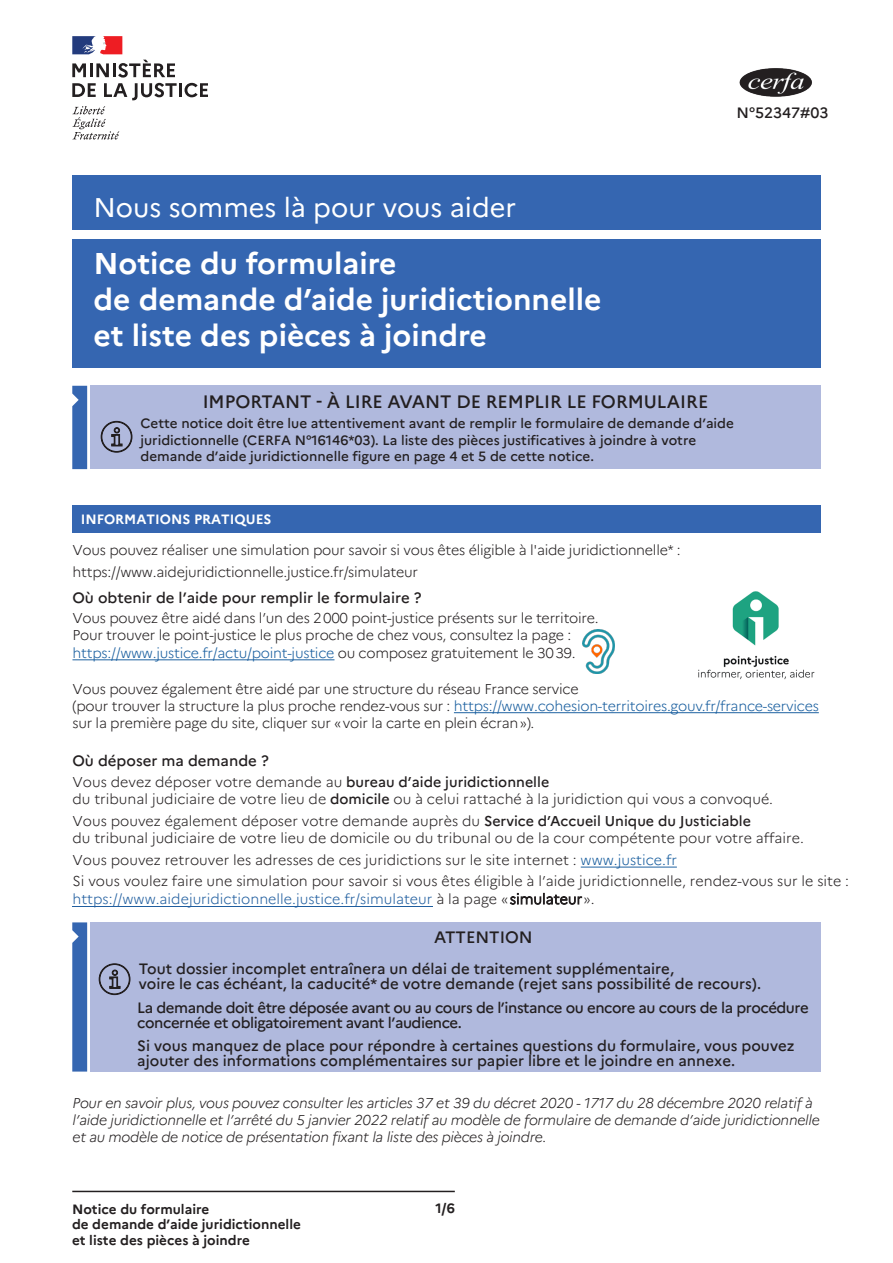
<style>
.page{position:relative;width:893px;height:1263px;background:#fff}
.page>*{position:absolute;margin:0;border:0;box-sizing:border-box;transform-origin:0 0}
.t1{font:700 30px/36px "Marianne";color:#fff}
.t2{font:27px "Marianne";color:#fff}
.t3{font:500 18px "Marianne";color:#231f20}
.t4{font:500 16.5px "Marianne";color:#231f20}
.t5{font:500 15px/15px "Marianne";color:#231f20}
.t6{font:500 15px/15px "Marianne";letter-spacing:-.03em;color:#231f20}
.t7{font:300 14.25px/17.4px "Marianne";letter-spacing:-.02em;color:#231f20}
.t8{font:300 14.25px/17.4px "Marianne";color:#231f20}
.t9{font:italic 300 14.25px/16.8px "Marianne";letter-spacing:-.02em;color:#231f20}
.t10{font:300 14.25px "Marianne";color:#205e9f}
.t11{font:500 13.5px/16.2px "Marianne";color:#231f20}
.t12{font:700 13.5px/16.2px "Marianne";color:#231f20}
.t13{font:700 13.5px "Marianne";color:#fff}
.s1{color:#175d9e}
.s2{font-weight:500}
.s3{color:#231f20}
</style>
<div class="page">
<svg style="left:72px;top:60px;width:105px;height:40px"></svg>
<hr style="left:179px;top:83px;width:3px;height:14px;background:#231f20">
<svg style="left:185px;top:83px;width:23px;height:14px"></svg>
<svg style="left:72px;top:106px;width:47px;height:34px"></svg>
<svg style="left:72px;top:36px;width:50px;height:18px"></svg>
<hr style="left:72px;top:1191px;width:383px;height:1px;background:#231f20">
<div style="left:90px;top:922px;width:731px;height:149px;background:#b0b9dd"></div>
<svg style="left:72px;top:922px;width:15px;height:149px;background:#3d6cb4"></svg>
<div style="left:72px;top:176px;width:749px;height:192px;background:#3566b1"></div>
<div style="left:0;top:230px;width:893px;height:8px;background:#fff"></div>
<div style="left:72px;top:505px;width:749px;height:27px;background:#3566b1"></div>
<svg style="left:98px;top:963px;width:33px;height:32px"></svg>
<div style="left:90px;top:386px;width:731px;height:83px;background:#b0b9dd"></div>
<svg style="left:72px;top:386px;width:15px;height:83px"></svg>
<svg style="left:100px;top:421px;width:33px;height:32px"></svg>
<img style="left:698px;top:591px;width:117px;height:89px">
<img style="left:739px;top:68px;width:73px;height:29px">
<img style="left:583px;top:630px;width:31px;height:44px">
<hr style="left:72px;top:659px;width:262px;height:1px;background:#175d9e">
<hr style="left:454px;top:712px;width:365px;height:1px;background:#175d9e">
<hr style="left:581px;top:867px;width:96px;height:1px;background:#175d9e">
<hr style="left:72px;top:906px;width:360px;height:1px;background:#205e9f">
<p class="t5" style="left:736px;top:104px;width:93px">N°52347#03</p>
<p class="t2" style="left:94px;top:191px;width:424px">Nous sommes là pour vous aider</p>
<p class="t1" style="left:94px;top:246px;width:305px">Notice du formulaire</p>
<p class="t1" style="left:94px;top:282px;width:509px">de demande d’aide juridictionnelle et liste des pièces à joindre</p>
<p class="t3" style="left:203px;top:390px;width:507px">IMPORTANT - À LIRE AVANT DE REMPLIR LE FORMULAIRE</p>
<p class="t11" style="left:140px;top:415px;width:595px">Cette notice doit être lue attentivement avant de remplir le formulaire de demande d’aide juridictionnelle (CERFA N°16146*03). La liste des pièces justificatives à joindre à votre demande d’aide juridictionnelle figure en page 4 et 5 de cette notice.</p>
<p class="t13" style="left:81px;top:510px;width:192px">INFORMATIONS PRATIQUES</p>
<p class="t7" style="left:72px;top:539px;width:610px;line-height:21.9px">Vous pouvez réaliser une simulation pour savoir si vous êtes éligible à l'aide juridictionnelle* : https://www.aidejuridictionnelle.justice.fr/simulateur</p>
<p class="t5" style="left:72px;top:590px;width:351px">Où obtenir de l’aide pour remplir le formulaire ?</p>
<p class="t7" style="left:72px;top:609px;width:528px">Vous pouvez être aidé dans l’un des 2000 point-justice présents sur le territoire.<br>Pour trouver le point-justice le plus proche de chez vous, consultez la page : <span class="s1">https://www.justice.fr/actu/point-justice</span> ou composez gratuitement le 3039.</p>
<p class="t7" style="left:72px;top:680px;width:748px">Vous pouvez également être aidé par une structure du réseau France service<br>(pour trouver la structure la plus proche rendez-vous sur : <span class="s1">https://www.cohesion-territoires.gouv.fr/france-services </span>sur la première page du site, cliquer sur «voir la carte en plein écran»).</p>
<p class="t5" style="left:72px;top:753px;width:198px">Où déposer ma demande ?</p>
<p class="t8" style="left:72px;top:773px;width:702px">Vous devez déposer votre demande au <span class="s2">bureau d’aide juridictionnelle<br></span>du tribunal judiciaire de votre lieu de <span class="s2">domicile</span> ou à celui rattaché à la juridiction qui vous a convoqué.</p>
<p class="t8" style="left:72px;top:812px;width:733px">Vous pouvez également déposer votre demande auprès du <span class="s2">Service d’Accueil Unique du Justiciable<br></span>du tribunal judiciaire de votre lieu de domicile ou du tribunal ou de la cour compétente pour votre affaire.</p>
<p class="t8" style="left:72px;top:849px;width:778px;line-height:21.3px">Vous pouvez retrouver les adresses de ces juridictions sur le site internet : <span class="s1">www.justice.fr<br></span>Si vous voulez faire une simulation pour savoir si vous êtes éligible à l’aide juridictionnelle, rendez-vous sur le site :</p>
<p class="t10" style="left:72px;top:888px;width:524px">https://www.aidejuridictionnelle.justice.fr/simulateur <span class="s3">à la page « simulateur ».</span></p>
<p class="t4" style="left:434px;top:927px;width:100px">ATTENTION</p>
<p class="t5" style="left:139px;top:961px;width:624px">Tout dossier incomplet entraînera un délai de traitement supplémentaire,<br>voire le cas échéant, la caducité* de votre demande (rejet sans possibilité de recours).</p>
<p class="t6" style="left:137px;top:1000px;width:673px">La demande doit être déposée avant ou au cours de l’instance ou encore au cours de la procédure concernée et obligatoirement avant l’audience.</p>
<p class="t5" style="left:137px;top:1038px;width:659px">Si vous manquez de place pour répondre à certaines questions du formulaire, vous pouvez ajouter des informations complémentaires sur papier libre et le joindre en annexe.</p>
<p class="t9" style="left:73px;top:1093px;width:749px">Pour en savoir plus, vous pouvez consulter les articles 37 et 39 du décret 2020 - 1717 du 28 décembre 2020 relatif à l’aide juridictionnelle et l’arrêté du 5 janvier 2022 relatif au modèle de formulaire de demande d’aide juridictionnelle et au modèle de notice de présentation fixant la liste des pièces à joindre.</p>
<p class="t12" style="left:72px;top:1201px;width:139px">Notice du formulaire</p>
<p class="t12" style="left:435px;top:1200px;width:21px">1/6</p>
<p class="t12" style="left:72px;top:1215px;width:230px">de demande d’aide juridictionnelle et liste des pièces à joindre</p>
</div>
